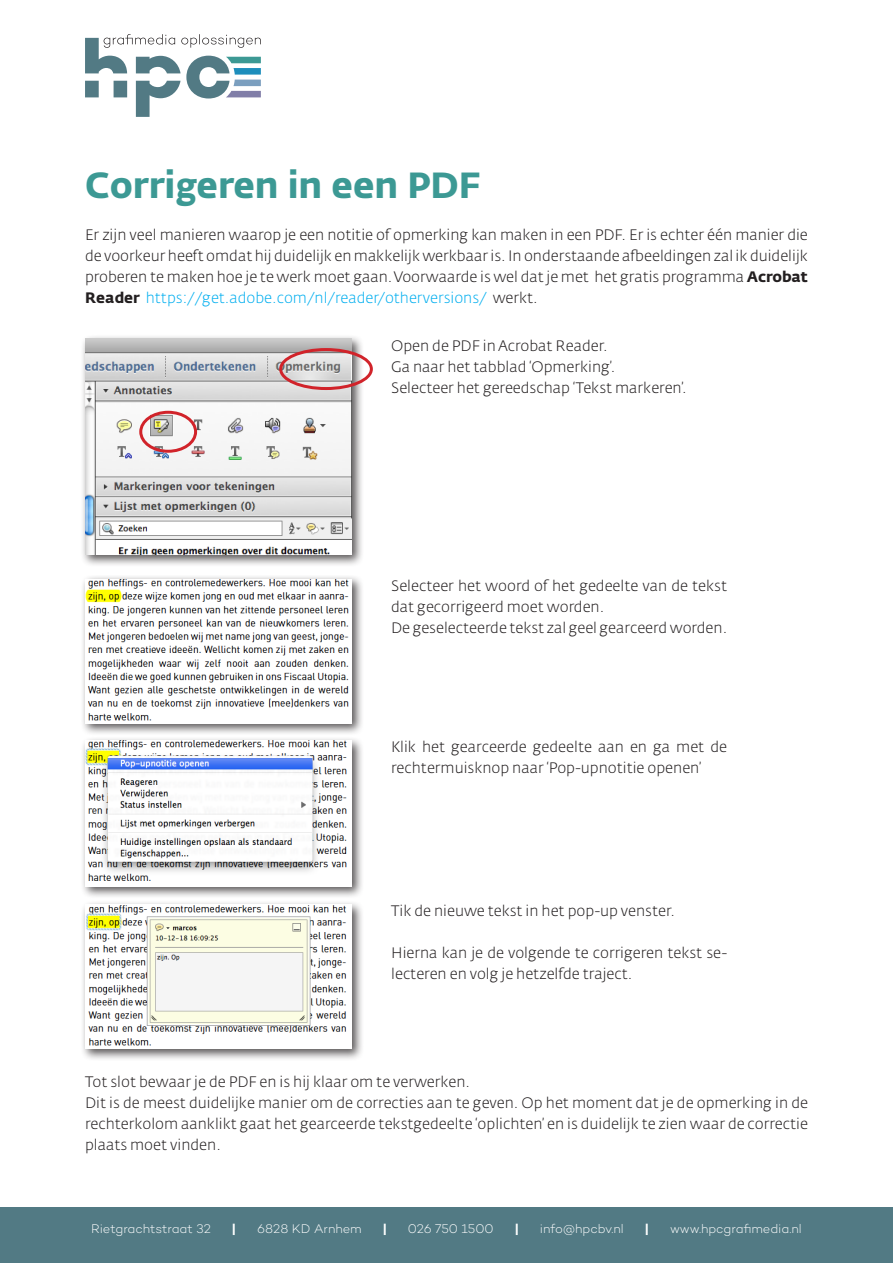
<style>
.page{position:relative;width:893px;height:1263px;background:#fff}
.page>*{position:absolute;margin:0;border:0;box-sizing:border-box;transform-origin:0 0}
.t1{font:700 36px "Fedra Sans Alt";color:#3c9994}
.t2{font:300 15px/21px "Fedra Sans Alt";color:#231f20}
.t3{font:300 12.75px "Campton";color:#fff}
.t4{font:700 12.75px "Campton";color:#fff}
.s1{font-weight:700}
.s2{color:#00aeef}
</style>
<div class="page">
<div style="left:81px;top:334px;width:283px;height:233px;background:#231f20;opacity:.75"></div>
<img style="left:85px;top:339px;width:266px;height:216px">
<div style="left:279px;top:348px;width:94px;height:42px;border:3px solid #d1232a;border-radius:50%"></div>
<div style="left:139px;top:411px;width:58px;height:42px;border:3px solid #d1232a;border-radius:50%"></div>
<div style="left:81px;top:575px;width:283px;height:161px;background:#231f20;opacity:.75"></div>
<img style="left:85px;top:579px;width:266px;height:145px">
<div style="left:81px;top:736px;width:283px;height:163px;background:#231f20;opacity:.75"></div>
<img style="left:85px;top:741px;width:266px;height:146px">
<div style="left:81px;top:900px;width:283px;height:161px;background:#231f20;opacity:.75"></div>
<img style="left:85px;top:905px;width:266px;height:144px">
<div style="left:0;top:1207px;width:893px;height:56px;background:#527a84"></div>
<svg style="left:85px;top:34px;width:176px;height:83px"></svg>
<h1 class="t1" style="left:85px;top:163px;width:397px">Corrigeren in een PDF</h1>
<p class="t2" style="left:85px;top:224px;width:724px;text-align:justify">Er zijn veel manieren waarop je een notitie of opmerking kan maken in een PDF. Er is echter één manier die de voorkeur heeft omdat hij duidelijk en makkelijk werkbaar is. In onderstaande afbeeldingen zal ik duidelijk proberen te maken hoe je te werk moet gaan. Voorwaarde is wel dat je met het gratis programma <span class="s1">Acrobat Reader</span> <span class="s2">https://get.adobe.com/nl/reader/otherversions/</span> werkt.</p>
<p class="t2" style="left:391px;top:335px;width:297px">Open de PDF in Acrobat Reader.<br>Ga naar het tabblad ‘Opmerking’.<br>Selecteer het gereedschap ‘Tekst markeren’.</p>
<p class="t2" style="left:391px;top:575px;width:337px">Selecteer het woord of het gedeelte van de tekst dat gecorrigeerd moet worden.<br>De geselecteerde tekst zal geel gearceerd worden.</p>
<p class="t2" style="left:391px;top:737px;width:337px">Klik het gearceerde gedeelte aan en ga met de rechtermuisknop naar ‘Pop-upnotitie openen’</p>
<p class="t2" style="left:391px;top:901px;width:285px">Tik de nieuwe tekst in het pop-up venster.</p>
<p class="t2" style="left:391px;top:943px;width:337px">Hierna kan je de volgende te corrigeren tekst se&shy;lecteren en volg je hetzelfde traject.</p>
<p class="t2" style="left:85px;top:1071px;width:724px">Tot slot bewaar je de PDF en is hij klaar om te verwerken.<br>Dit is de meest duidelijke manier om de correcties aan te geven. Op het moment dat je de opmerking in de rechterkolom aanklikt gaat het gearceerde tekstgedeelte ‘oplichten’ en is duidelijk te zien waar de correctie plaats moet vinden.</p>
<p class="t3" style="left:91px;top:1221px;width:121px">Rietgrachtstraat 32</p>
<p class="t4" style="left:232px;top:1221px;width:6px">|</p>
<p class="t3" style="left:257px;top:1221px;width:106px">6828 KD Arnhem</p>
<p class="t4" style="left:383px;top:1221px;width:6px">|</p>
<p class="t3" style="left:408px;top:1221px;width:87px">026 750 1500</p>
<p class="t4" style="left:515px;top:1221px;width:6px">|</p>
<p class="t3" style="left:540px;top:1221px;width:85px">info@hpcbv.nl</p>
<p class="t4" style="left:645px;top:1221px;width:6px">|</p>
<p class="t3" style="left:670px;top:1221px;width:133px">www.hpcgrafimedia.nl</p>
</div>
